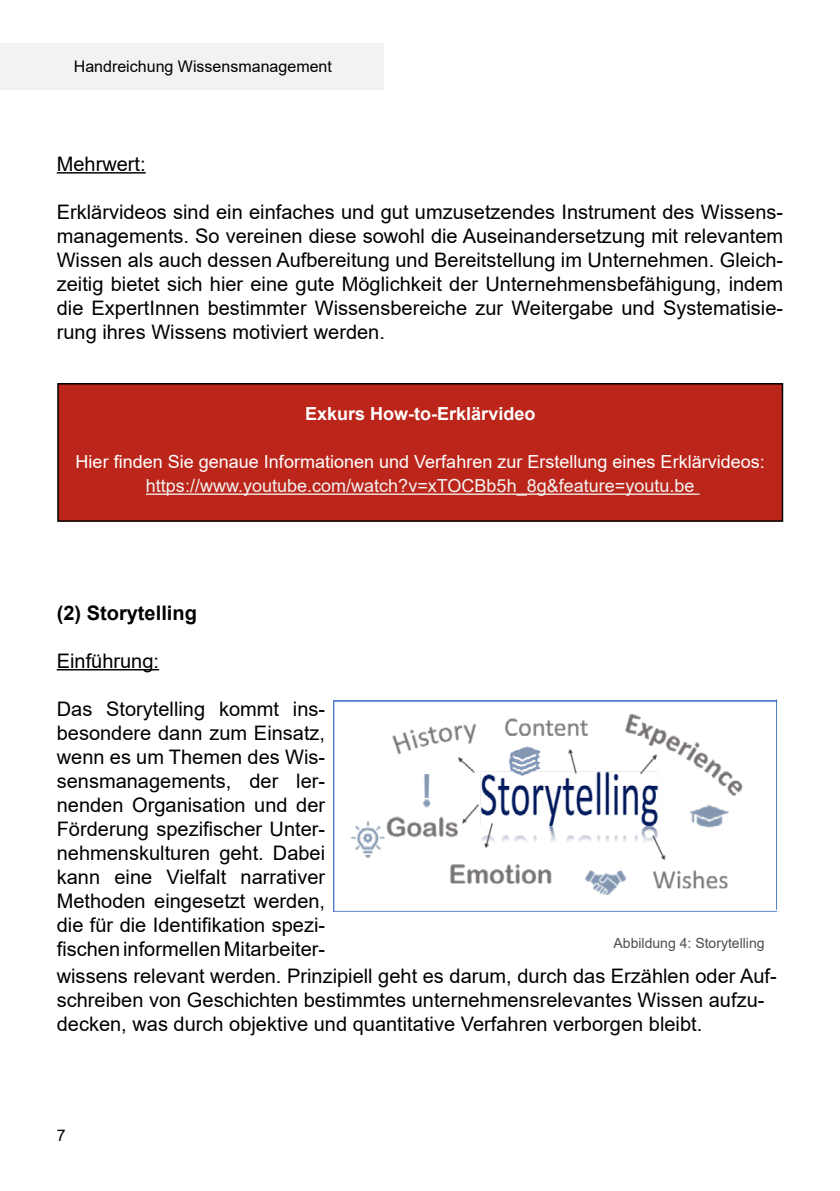
<style>
.page{position:relative;width:840px;height:1191px;background:#fff}
.page>*{position:absolute;margin:0;border:0;box-sizing:border-box;transform-origin:0 0}
.t1{font:20px/24px "Arial";color:#000;text-align:justify}
.t2{font:700 20px "Arial";color:#000}
.t3{font:18px "Arial";color:#fff}
.t4{font:18px "Arial";color:#f2f2f2}
.t5{font:700 18px "Arial";color:#fff}
.t6{font:16px "Arial";color:#000}
.t7{font:14px "Arial";color:#4d4d4f}
</style>
<div class="page">
<hr style="left:57px;top:172px;width:89px;height:2px;background:#000">
<div style="left:0;top:44px;width:383px;height:46px;background:#f2f2f2"></div>
<div style="left:58px;top:384px;width:724px;height:137px;background:#bb251a"></div>
<hr style="left:146px;top:493px;width:553px;height:2px;background:#f2f2f2">
<div style="left:57px;top:383px;width:725px;height:139px;border:2px solid #000"></div>
<hr style="left:57px;top:669px;width:102px;height:1px;background:#000">
<img style="left:334px;top:700px;width:442px;height:211px">
<hr style="left:775px;top:699px;width:1px;height:210px;background:#396cb5">
<div style="left:776px;top:699px;width:9px;height:213px;background:#fff;border:2px solid #fff"></div>
<p class="t6" style="left:74px;top:55px;width:259px">Handreichung Wissensmanagement</p>
<p class="t1" style="left:57px;top:152px;width:90px">Mehrwert:</p>
<p class="t1" style="left:57px;top:200px;width:727px">Erklärvideos sind ein einfaches und gut umzusetzendes Instrument des Wissens&shy;managements. So vereinen diese sowohl die Auseinandersetzung mit relevantem Wissen als auch dessen Aufbereitung und Bereitstellung im Unternehmen. Gleich&shy;zeitig bietet sich hier eine gute Möglichkeit der Unternehmensbefähigung, indem die ExpertInnen bestimmter Wissensbereiche zur Weitergabe und Systematisie&shy;rung ihres Wissens motiviert werden.</p>
<p class="t5" style="left:305px;top:401px;width:232px">Exkurs How-to-Erklärvideo</p>
<p class="t3" style="left:76px;top:449px;width:690px">Hier finden Sie genaue Informationen und Verfahren zur Erstellung eines Erklärvideos:</p>
<p class="t4" style="left:146px;top:473px;width:549px">https://www.youtube.com/watch?v=xTOCBb5h_8g&amp;feature=youtu.be</p>
<p class="t2" style="left:57px;top:598px;width:142px">(2) Storytelling</p>
<p class="t1" style="left:57px;top:648px;width:104px">Einführung:</p>
<p class="t1" style="left:57px;top:696px;width:270px">Das Storytelling kommt ins&shy;besondere dann zum Einsatz, wenn es um Themen des Wis&shy;sensmanagements, der ler&shy;nenden Organisation und der Förderung spezifischer Unter&shy;nehmenskulturen geht. Dabei kann eine Vielfalt narrativer Methoden eingesetzt werden, die für die Identifikation spezi&shy;fischen informellen Mitarbeiter-</p>
<p class="t1" style="left:57px;top:963px;width:721px;text-align:left">wissens relevant werden. Prinzipiell geht es darum, durch das Erzählen oder Auf&shy;schreiben von Geschichten bestimmtes unternehmensrelevantes Wissen aufzu&shy;decken, was durch objektive und quantitative Verfahren verborgen bleibt.</p>
<p class="t7" style="left:613px;top:934px;width:152px">Abbildung 4: Storytelling</p>
<p class="t6" style="left:57px;top:1123px;width:10px">7</p>
</div>
